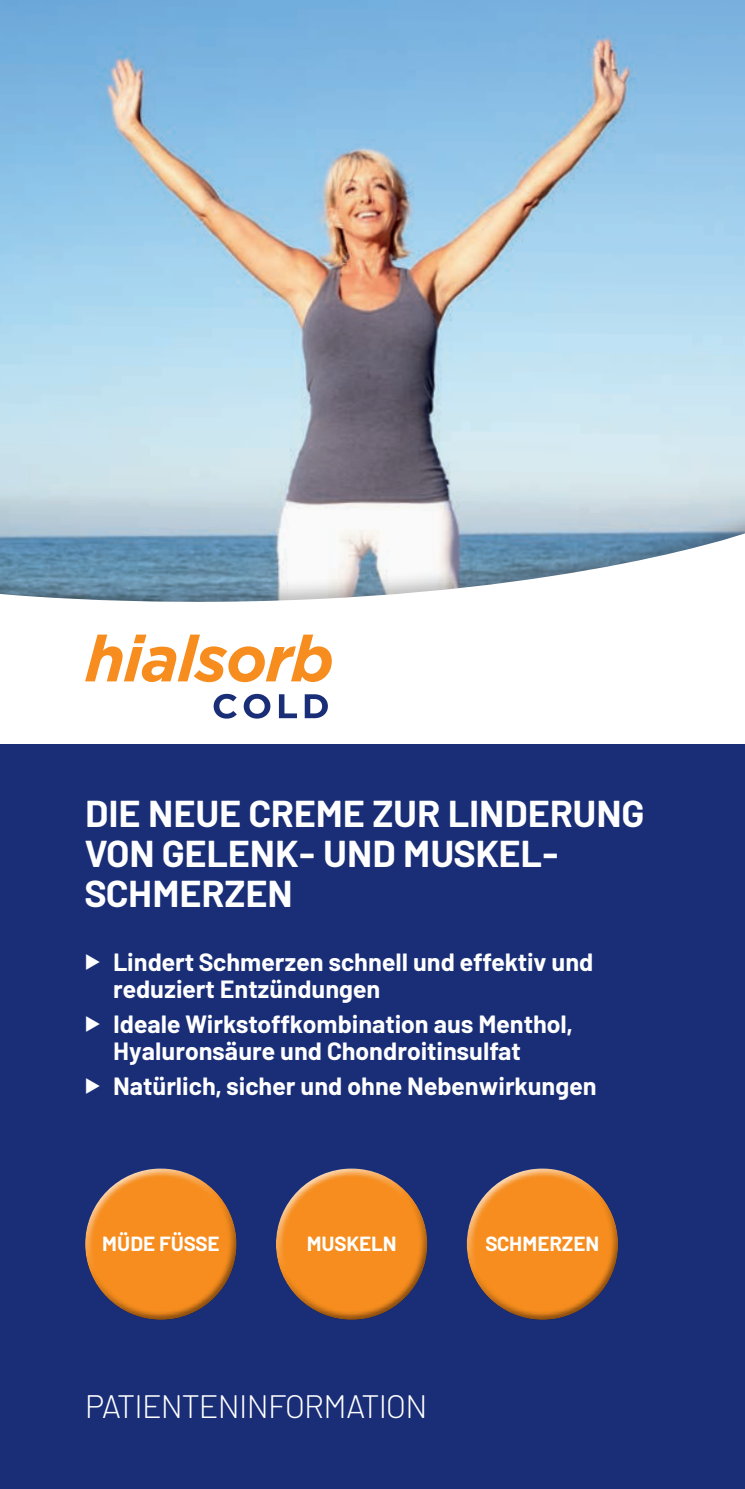
<style>
.page{position:relative;width:745px;height:1489px;background:#fff}
.page>*{position:absolute;margin:0;border:0;box-sizing:border-box;transform-origin:0 0}
.t1{font:700 37.5px/39.8px "Barlow";color:#fff}
.t2{font:300 32.5px "Barlow";color:#fff}
.t3{font:700 25px/27.5px "Barlow";color:#fff}
.t4{font:700 20.5px "Barlow";color:#fff}
</style>
<div class="page">
<img style="left:0;top:0;width:744px;height:505px">
<div style="left:0;top:505px;width:744px;height:983px;background:#231f20;opacity:.3"></div>
<svg style="left:0;top:526px;width:744px;height:218px"></svg>
<div style="left:0;top:744px;width:744px;height:744px;background:#192e77"></div>
<svg style="left:85px;top:634px;width:246px;height:48px"></svg>
<svg style="left:213px;top:694px;width:24px;height:24px"></svg>
<svg style="left:243px;top:694px;width:27px;height:24px"></svg>
<svg style="left:279px;top:694px;width:18px;height:24px"></svg>
<svg style="left:304px;top:694px;width:24px;height:24px"></svg>
<svg style="left:107px;top:1168px;width:108px;height:23px"></svg>
<svg style="left:85px;top:1191px;width:152px;height:129px;fill:#f68d1e"></svg>
<svg style="left:489px;top:1168px;width:107px;height:23px"></svg>
<svg style="left:466px;top:1191px;width:153px;height:129px;fill:#f68d1e"></svg>
<svg style="left:298px;top:1168px;width:107px;height:23px"></svg>
<svg style="left:276px;top:1191px;width:152px;height:129px;fill:#f68d1e"></svg>
<h1 class="t1" style="left:85px;top:794px;width:560px">DIE NEUE CREME ZUR LINDERUNG<br>VON GELENK- UND MUSKEL-<br>SCHMERZEN</h1>
<p class="t3" style="left:113px;top:947px;width:481px">Lindert Schmerzen schnell und effektiv und reduziert Entzündungen</p>
<p class="t3" style="left:113px;top:1009px;width:460px">Ideale Wirkstoffkombination aus Menthol,<br>Hyaluron säure und Chondroitinsulfat</p>
<p class="t3" style="left:113px;top:1072px;width:485px">Natürlich, sicher und ohne Nebenwirkungen</p>
<p class="t4" style="left:102px;top:1232px;width:119px">MÜDE FÜSSE</p>
<p class="t4" style="left:306px;top:1232px;width:91px">MUSKELN</p>
<p class="t4" style="left:485px;top:1232px;width:115px">SCHMERZEN</p>
<h2 class="t2" style="left:85px;top:1387px;width:343px">PATIENTENINFORMATION</h2>
</div>
